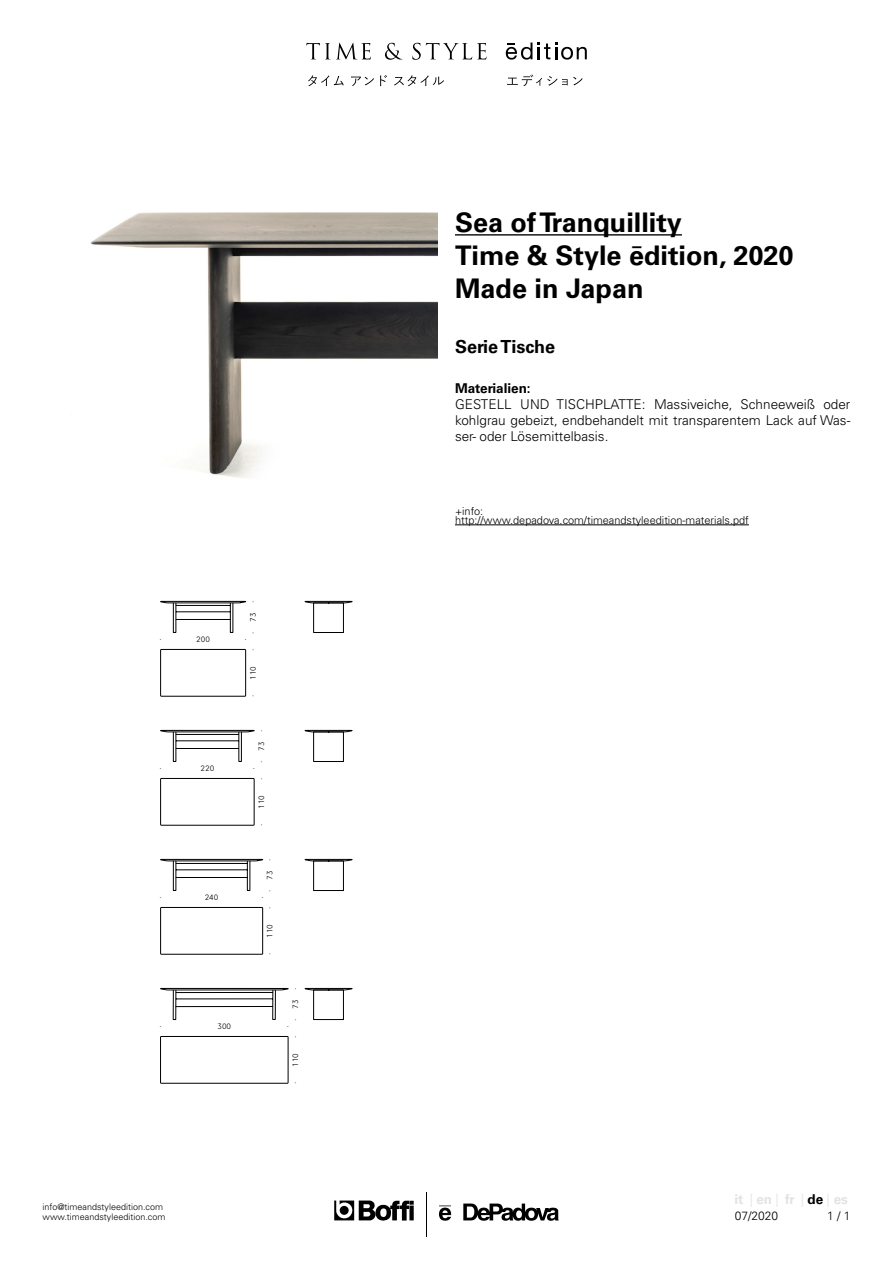
<style>
.page{position:relative;width:893px;height:1263px;background:#fff}
.page>*{position:absolute;margin:0;border:0;box-sizing:border-box;transform-origin:0 0}
.t1{font:700 27px/33px "Univers LT Pro 65";color:#000}
.t2{font:700 18px "Univers LT Pro 65";color:#000}
.t3{font:300 13.5px/16.2px "Univers LT Pro 45";color:#000;text-align:justify}
.t4{font:700 13.5px "Univers LT Pro 65";color:#000}
.t5{font:700 13.5px "Univers LT Pro 65";color:#e4e3e3}
.t6{font:300 12px "Univers LT Pro 45";color:#000}
.t7{font:300 10.95px/9px "Univers LT Pro 45";color:#000}
.t8{font:300 9px/10.5px "Univers LT Pro 45";color:#000}
.t9{font:300 7.8px "Caros Soft";color:#000}
</style>
<div class="page">
<hr style="left:455px;top:525px;width:294px;height:1px;background:#000">
<svg style="left:308px;top:75px;width:36px;height:11px"></svg>
<svg style="left:351px;top:76px;width:23px;height:10px"></svg>
<svg style="left:380px;top:75px;width:7px;height:11px"></svg>
<svg style="left:394px;top:75px;width:50px;height:11px"></svg>
<svg style="left:507px;top:74px;width:75px;height:12px"></svg>
<svg style="left:306px;top:43px;width:24px;height:16px"></svg>
<svg style="left:336px;top:43px;width:35px;height:17px"></svg>
<svg style="left:385px;top:43px;width:18px;height:17px"></svg>
<svg style="left:412px;top:43px;width:74px;height:17px"></svg>
<svg style="left:538px;top:43px;width:49px;height:17px"></svg>
<svg style="left:506px;top:43px;width:26px;height:17px"></svg>
<svg style="left:439px;top:1203px;width:120px;height:18px"></svg>
<hr style="left:426px;top:1192px;width:1px;height:44px;background:#000">
<svg style="left:334px;top:1200px;width:80px;height:21px"></svg>
<hr style="left:455px;top:234px;width:227px;height:2px;background:#000">
<svg style="left:160px;top:1036px;width:128px;height:47px"></svg>
<div style="left:173px;top:990px;width:3px;height:30px;border:1px solid #000"></div>
<hr style="left:176px;top:992px;width:97px;height:1px;background:#000">
<div style="left:273px;top:990px;width:3px;height:29px;border:1px solid #000"></div>
<hr style="left:176px;top:1006px;width:97px;height:1px;background:#000">
<hr style="left:176px;top:998px;width:97px;height:1px;background:#000">
<svg style="left:160px;top:988px;width:129px;height:2px"></svg>
<div style="left:313px;top:990px;width:31px;height:30px;border:1px solid #000"></div>
<svg style="left:305px;top:988px;width:47px;height:3px"></svg>
<svg style="left:160px;top:649px;width:86px;height:47px"></svg>
<div style="left:173px;top:603px;width:3px;height:30px;border:1px solid #000"></div>
<hr style="left:176px;top:605px;width:54px;height:1px;background:#000">
<div style="left:230px;top:603px;width:3px;height:30px;border:1px solid #000"></div>
<hr style="left:176px;top:619px;width:54px;height:1px;background:#000">
<hr style="left:176px;top:611px;width:54px;height:1px;background:#000">
<svg style="left:160px;top:601px;width:86px;height:2px"></svg>
<div style="left:313px;top:603px;width:31px;height:30px;border:1px solid #000"></div>
<svg style="left:305px;top:601px;width:47px;height:3px"></svg>
<svg style="left:160px;top:778px;width:94px;height:47px"></svg>
<div style="left:173px;top:732px;width:3px;height:30px;border:1px solid #000"></div>
<hr style="left:176px;top:734px;width:63px;height:1px;background:#000">
<div style="left:239px;top:732px;width:3px;height:30px;border:1px solid #000"></div>
<hr style="left:176px;top:748px;width:63px;height:1px;background:#000">
<hr style="left:176px;top:740px;width:63px;height:1px;background:#000">
<svg style="left:160px;top:730px;width:94px;height:2px"></svg>
<div style="left:313px;top:732px;width:31px;height:30px;border:1px solid #000"></div>
<svg style="left:305px;top:730px;width:47px;height:3px"></svg>
<svg style="left:160px;top:907px;width:103px;height:47px"></svg>
<div style="left:173px;top:861px;width:3px;height:29px;border:1px solid #000"></div>
<hr style="left:176px;top:863px;width:71px;height:1px;background:#000">
<div style="left:247px;top:861px;width:3px;height:29px;border:1px solid #000"></div>
<hr style="left:176px;top:877px;width:71px;height:1px;background:#000">
<hr style="left:176px;top:869px;width:71px;height:1px;background:#000">
<svg style="left:160px;top:859px;width:103px;height:2px"></svg>
<div style="left:313px;top:861px;width:31px;height:30px;border:1px solid #000"></div>
<svg style="left:305px;top:859px;width:47px;height:3px"></svg>
<img style="left:90px;top:213px;width:348px;height:265px">
<h1 class="t1" style="left:455px;top:208px;width:340px">Sea of Tranquillity<br>Time &amp; Style ēdition, 2020<br>Made in Japan</h1>
<h2 class="t2" style="left:455px;top:340px;width:102px">Serie Tische</h2>
<p class="t4" style="left:455px;top:382px;width:77px">Materialien:</p>
<p class="t3" style="left:455px;top:397px;width:397px">GESTELL UND TISCHPLATTE: Massiveiche, Schneeweiß oder kohlgrau gebeizt, endbehandelt mit transparentem Lack auf Was&shy;ser- oder Lösemittelbasis.</p>
<p class="t9" style="left:248px;top:602px;width:4px;rotate:-90deg">·</p>
<p class="t9" style="left:248px;top:633px;width:23px;rotate:-90deg">· 73</p>
<p class="t9" style="left:159px;top:635px;width:4px">·</p>
<p class="t9" style="left:196px;top:635px;width:15px">200</p>
<p class="t9" style="left:244px;top:635px;width:4px">·</p>
<p class="t9" style="left:248px;top:651px;width:4px;rotate:-90deg">·</p>
<p class="t9" style="left:248px;top:697px;width:33px;rotate:-90deg">· 110</p>
<p class="t9" style="left:257px;top:731px;width:4px;rotate:-90deg">·</p>
<p class="t9" style="left:257px;top:762px;width:23px;rotate:-90deg">· 73</p>
<p class="t9" style="left:159px;top:764px;width:4px">·</p>
<p class="t9" style="left:200px;top:764px;width:15px">220</p>
<p class="t9" style="left:253px;top:764px;width:4px">·</p>
<p class="t9" style="left:257px;top:780px;width:4px;rotate:-90deg">·</p>
<p class="t9" style="left:257px;top:826px;width:33px;rotate:-90deg">· 110</p>
<p class="t9" style="left:265px;top:860px;width:4px;rotate:-90deg">·</p>
<p class="t9" style="left:265px;top:891px;width:23px;rotate:-90deg">· 73</p>
<p class="t9" style="left:159px;top:893px;width:4px">·</p>
<p class="t9" style="left:205px;top:893px;width:15px">240</p>
<p class="t9" style="left:261px;top:893px;width:4px">·</p>
<p class="t9" style="left:265px;top:909px;width:4px;rotate:-90deg">·</p>
<p class="t9" style="left:265px;top:955px;width:33px;rotate:-90deg">· 110</p>
<p class="t9" style="left:291px;top:989px;width:4px;rotate:-90deg">·</p>
<p class="t9" style="left:291px;top:1020px;width:23px;rotate:-90deg">· 73</p>
<p class="t9" style="left:159px;top:1022px;width:4px">·</p>
<p class="t9" style="left:217px;top:1022px;width:15px">300</p>
<p class="t9" style="left:287px;top:1022px;width:4px">·</p>
<p class="t9" style="left:291px;top:1037px;width:4px;rotate:-90deg">·</p>
<p class="t9" style="left:291px;top:1084px;width:33px;rotate:-90deg">· 110</p>
<p class="t7" style="left:455px;top:507px;width:295px">+info: http://www.depadova.com/timeandstyleedition-materials.pdf</p>
<p class="t5" style="left:734px;top:1192px;width:62px">it en fr</p>
<p class="t5" style="left:834px;top:1192px;width:16px">es</p>
<p class="t4" style="left:807px;top:1192px;width:17px">de</p>
<p class="t8" style="left:43px;top:1202px;width:124px">info@timeandstyleedition.com www.timeandstyleedition.com</p>
<p class="t6" style="left:735px;top:1211px;width:45px">07/2020</p>
<p class="t6" style="left:827px;top:1211px;width:25px">1 / 1</p>
</div>
